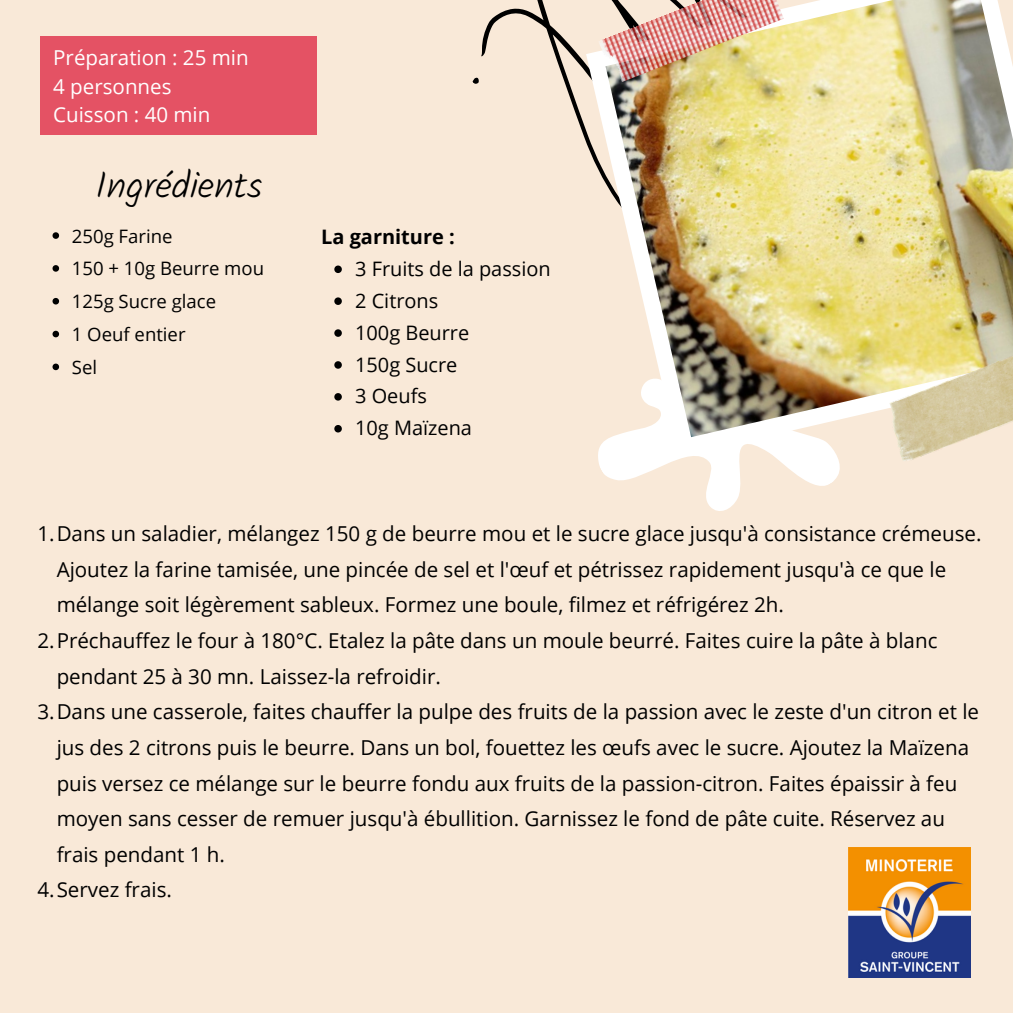
<style>
.page{position:relative;width:1013px;height:1013px;background:#fff}
.page>*{position:absolute;margin:0;border:0;box-sizing:border-box;transform-origin:0 0}
.t1{font:300 37.5px "Kalam";color:#000}
.t2{font:20.5px/35.6px "Open Sans";color:#000}
.t3{font:20.5px "Open Sans";color:#fff}
.t4{font:20px "Open Sans";color:#000}
.t5{font:700 20px "Open Sans";color:#000}
.t6{font:18.5px "Open Sans";color:#000}
</style>
<div class="page">
<div style="left:0;top:0;width:1012px;height:1012px;background:#f9e9d8"></div>
<div style="left:40px;top:37px;width:277px;height:98px;background:#e45264"></div>
<svg style="left:472px;top:0;width:114px;height:142px"></svg>
<svg style="left:598px;top:456px;width:242px;height:55px"></svg>
<img style="left:586px;top:0;width:426px;height:456px">
<img style="left:877px;top:337px;width:135px;height:124px">
<img style="left:598px;top:0;width:185px;height:85px">
<img style="left:848px;top:847px;width:122px;height:130px">
<svg style="left:52px;top:232px;width:7px;height:7px"></svg>
<svg style="left:52px;top:265px;width:7px;height:7px"></svg>
<svg style="left:52px;top:298px;width:7px;height:6px"></svg>
<svg style="left:52px;top:331px;width:7px;height:6px"></svg>
<svg style="left:52px;top:363px;width:7px;height:7px"></svg>
<svg style="left:334px;top:265px;width:8px;height:8px"></svg>
<svg style="left:334px;top:297px;width:8px;height:8px"></svg>
<svg style="left:334px;top:329px;width:8px;height:8px"></svg>
<svg style="left:334px;top:361px;width:8px;height:8px"></svg>
<svg style="left:334px;top:393px;width:8px;height:7px"></svg>
<svg style="left:334px;top:425px;width:8px;height:7px"></svg>
<p class="t3" style="left:53px;top:43px;width:197px">Préparation : 25 min</p>
<p class="t3" style="left:53px;top:72px;width:120px">4 personnes</p>
<p class="t3" style="left:53px;top:100px;width:159px">Cuisson : 40 min</p>
<p class="t1" style="left:95px;top:163px;width:169px">Ingrédients</p>
<p class="t6" style="left:72px;top:223px;width:102px">250g Farine</p>
<p class="t6" style="left:72px;top:256px;width:194px">150 + 10g Beurre mou</p>
<p class="t6" style="left:72px;top:288px;width:146px">125g Sucre glace</p>
<p class="t6" style="left:72px;top:321px;width:115px">1 Oeuf entier</p>
<p class="t6" style="left:72px;top:354px;width:27px">Sel</p>
<p class="t5" style="left:321px;top:222px;width:135px">La garniture :</p>
<p class="t4" style="left:355px;top:254px;width:197px">3 Fruits de la passion</p>
<p class="t4" style="left:355px;top:286px;width:85px">2 Citrons</p>
<p class="t4" style="left:355px;top:318px;width:116px">100g Beurre</p>
<p class="t4" style="left:355px;top:350px;width:104px">150g Sucre</p>
<p class="t4" style="left:355px;top:382px;width:73px">3 Oeufs</p>
<p class="t4" style="left:355px;top:414px;width:118px">10g Maïzena</p>
<p class="t2" style="left:57px;top:515px;width:926px;text-indent:-19px">1.Dans un saladier, mélangez 150 g de beurre mou et le sucre glace jusqu'à consistance crémeuse.<br>Ajoutez la farine tamisée, une pincée de sel et l'œuf et pétrissez rapidement jusqu'à ce que le mélange soit légèrement sableux. Formez une boule, filmez et réfrigérez 2h.</p>
<p class="t2" style="left:57px;top:622px;width:882px;text-indent:-19px">2.Préchauffez le four à 180°C. Etalez la pâte dans un moule beurré. Faites cuire la pâte à blanc pendant 25 à 30 mn. Laissez-la refroidir.</p>
<p class="t2" style="left:57px;top:693px;width:924px;text-indent:-19px">3.Dans une casserole, faites chauffer la pulpe des fruits de la passion avec le zeste d'un citron et le jus des 2 citrons puis le beurre. Dans un bol, fouettez les œufs avec le sucre. Ajoutez la Maïzena puis versez ce mélange sur le beurre fondu aux fruits de la passion-citron. Faites épaissir à feu moyen sans cesser de remuer jusqu'à ébullition. Garnissez le fond de pâte cuite. Réservez au frais pendant 1 h.</p>
<p class="t2" style="left:37px;top:871px;width:136px">4.Servez frais.</p>
</div>
